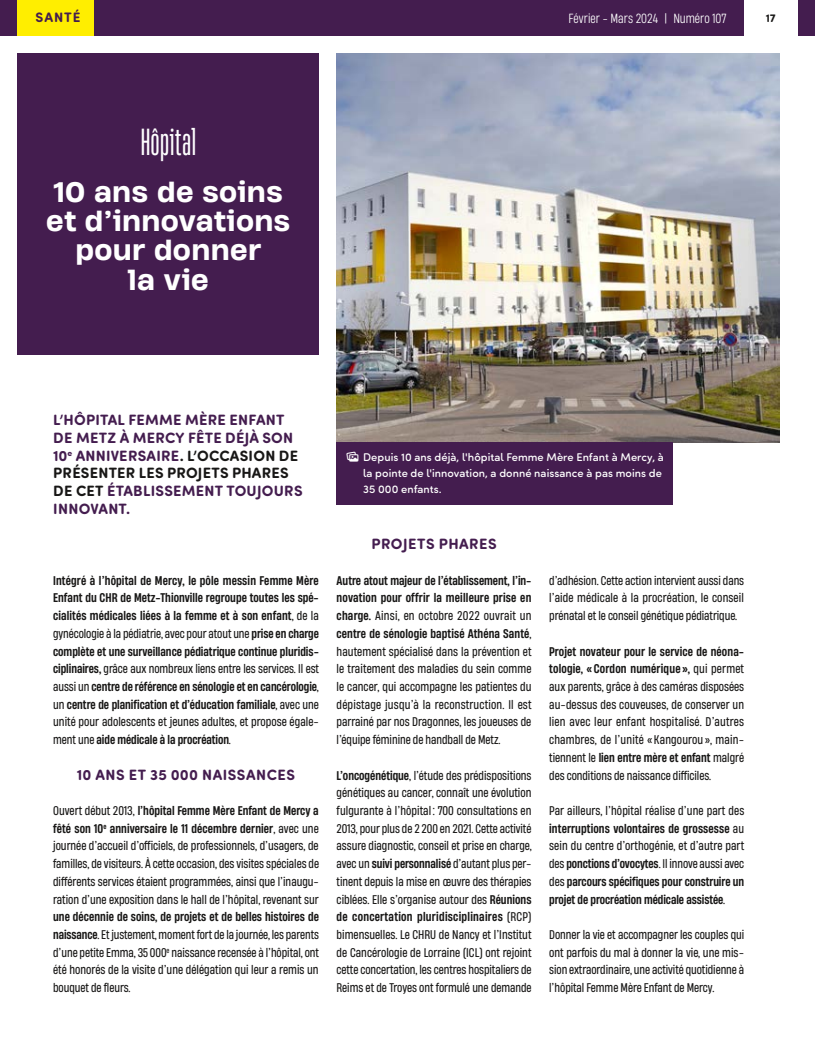
<style>
.page{position:relative;width:815px;height:1063px;background:#fff}
.page>*{position:absolute;margin:0;border:0;box-sizing:border-box;transform-origin:0 0}
.Surtitres_Articles{font:35.38px "Heading Now 24";letter-spacing:.02em;color:#fff}
.Titre_Heading_7_5_mm{font:500 26.62px/29.2px "Heading Now 75";letter-spacing:.01em;color:#fff;text-align:center}
.Chapo{font:700 15px/17.8px "Sofia Pro Soft";letter-spacing:.015em;color:#441d4f}
.Gabarit_-_Entête_2{font:700 13.75px "Sofia Pro Soft";letter-spacing:.065em;color:#441d4f}
.t1{font:12.5px "Heading Now 53";color:#fff}
.Texte_courant_-_Heading{font:11.88px/17.8px "Heading Now 54";letter-spacing:-.005em;color:#181716;text-align:justify}
.Texte_courant_-_Heading-2{font:500 11.88px/17.8px "Heading Now 55";letter-spacing:-.005em;color:#181716;text-align:justify}
.t2{font:500 11.25px/16px "Sofia Pro Soft";letter-spacing:.005em;color:#fff}
.t3{font:700 11.25px "Sofia Pro Soft";color:#181716}
.s1{color:#181716}
.s2{font-family:"Heading Now 54";font-weight:400}
.s3{font-family:"Heading Now 55";font-weight:500}
.s4{font-family:"SF Pro Text";font-size:11.88px}
</style>
<div class="page">
<div style="left:1px;top:0;width:814px;height:35px;background:#441d4f"></div>
<div style="left:744px;top:0;width:53px;height:35px;background:#fff"></div>
<div style="left:18px;top:0;width:76px;height:35px;background:#fe0"></div>
<div style="left:18px;top:53px;width:301px;height:301px;background:#441d4f"></div>
<img style="left:337px;top:53px;width:443px;height:390px">
<div style="left:337px;top:443px;width:336px;height:62px;background:#441d4f"></div>
<p class="Gabarit_-_Entête_2" style="left:36px;top:7px;width:46px">SANTÉ</p>
<p class="t1" style="left:569px;top:10px;width:159px">Février - Mars 2024 | Numéro 107</p>
<p class="t3" style="left:766px;top:10px;width:12px">17</p>
<p class="Surtitres_Articles" style="left:141px;top:118px;width:57px">Hôpital</p>
<p class="Titre_Heading_7_5_mm" style="left:46px;top:176px;width:246px">10 ans de soins et d’innovations pour donner<br>la vie</p>
<p class="Chapo" style="left:53px;top:410px;width:251px">L’HÔPITAL FEMME MÈRE ENFANT<br>DE METZ À MERCY FÊTE DÉJÀ SON<br>10<sup>e</sup> ANNIVERSAIRE<span class="s1">. L’OCCASION DE<br>PRÉSENTER LES PROJETS PHARES<br>DE CET</span> ÉTABLISSEMENT TOUJOURS<br>INNOVANT.</p>
<p class="Texte_courant_-_Heading-2" style="left:53px;top:571px;width:267px">Intégré à l’hôpital de Mercy, le pôle messin Femme Mère Enfant du CHR de Metz-Thionville regroupe toutes les spé&shy;cialités médicales liées à la femme et à son enfant<span class="s2">, de la gynécologie à la pédiatrie, avec pour atout une</span> prise en charge complète et une surveillance pédiatrique continue pluridis&shy;ciplinaires, <span class="s2">grâce aux nombreux liens entre les services. Il est aussi un</span> centre de référence en sénologie et en cancérologie<span class="s2">, un</span> centre de planification et d’éducation familiale<span class="s2">, avec une unité pour adolescents et jeunes adultes, et propose égale&shy;ment une</span> aide médicale à la procréation<span class="s2">.</span></p>
<h2 class="Chapo" style="left:77px;top:765px;width:220px">10 ANS ET 35 000 NAISSANCES</h2>
<p class="Texte_courant_-_Heading" style="left:53px;top:801px;width:267px">Ouvert début 2013, <span class="s3">l’hôpital Femme Mère Enfant de Mercy a fêté son 10</span><sup>e</sup> <span class="s3">anniversaire le 11 décembre dernier</span>, avec une journée d’accueil d’officiels, de professionnels, d’usagers, de familles, de visiteurs. À cette occasion, des visites spéciales de différents services étaient programmées, ainsi que l’inaugu&shy;ration d’une exposition dans le hall de l’hôpital, revenant sur <span class="s3">une décennie de soins, de projets et de belles histoires de naissance</span>. Et justement, moment fort de la journée, les parents d’une petite Emma, 35 000<sup>e</sup> naissance recensée à l’hôpital, ont été honorés de la visite d’une délégation qui leur a remis un bouquet de fleurs.</p>
<p class="t2" style="left:363px;top:449px;width:302px;text-indent:-18px"><span class="s4">㍵</span> Depuis 10 ans déjà, l'hôpital Femme Mère Enfant à Mercy, à la pointe de l'innovation, a donné naissance à pas moins de<br>35 000 enfants.</p>
<h2 class="Chapo" style="left:371px;top:534px;width:127px">PROJETS PHARES</h2>
<p class="Texte_courant_-_Heading" style="left:337px;top:571px;width:196px"><span class="s3">Autre atout majeur de l’établissement, l’in&shy;novation pour offrir la meilleure prise en charge.</span> Ainsi, en octobre 2022 ouvrait un <span class="s3">centre de sénologie baptisé Athéna Santé</span>, hautement spécialisé dans la prévention et le traitement des maladies du sein comme le cancer, qui accompagne les patientes du dépistage jusqu’à la reconstruction. Il est parrainé par nos Dragonnes, les joueuses de l’équipe féminine de handball de Metz.</p>
<p class="Texte_courant_-_Heading" style="left:337px;top:766px;width:197px"><span class="s3">L’oncogénétique</span>, l’étude des prédispositions génétiques au cancer, connaît une évolution fulgurante à l’hôpital : 700 consultations en 2013, pour plus de 2 200 en 2021. Cette activité assure diagnostic, conseil et prise en charge, avec un <span class="s3">suivi personnalisé</span> d’autant plus per&shy;tinent depuis la mise en œuvre des thérapies ciblées. Elle s’organise autour des <span class="s3">Réunions de concertation pluridisciplinaires</span> (RCP) bimensuelles. Le CHRU de Nancy et l’Institut de Cancérologie de Lorraine (ICL) ont rejoint cette concertation, les centres hospitaliers de Reims et de Troyes ont formulé une demande</p>
<p class="Texte_courant_-_Heading" style="left:549px;top:571px;width:196px">d’adhésion. Cette action intervient aussi dans l’aide médicale à la procréation, le conseil prénatal et le conseil génétique pédiatrique.</p>
<p class="Texte_courant_-_Heading" style="left:549px;top:642px;width:196px"><span class="s3">Projet novateur pour le service de néona&shy;tologie, « Cordon numérique »,</span> qui permet aux parents, grâce à des caméras disposées au-dessus des couveuses, de conserver un lien avec leur enfant hospitalisé. D’autres chambres, de l’unité « Kangourou », main&shy;tiennent le <span class="s3">lien entre mère et enfant</span> malgré des conditions de naissance difficiles.</p>
<p class="Texte_courant_-_Heading-2" style="left:549px;top:801px;width:197px"><span class="s2">Par ailleurs, l’hôpital réalise d’une part des </span>interruptions volontaires de grossesse <span class="s2">au sein du centre d’orthogénie, et d’autre part des</span> ponctions d’ovocytes<span class="s2">. Il innove aussi avec des</span> parcours spécifiques pour construire un projet de procréation médicale assistée<span class="s2">.</span></p>
<p class="Texte_courant_-_Heading" style="left:549px;top:925px;width:197px">Donner la vie et accompagner les couples qui ont parfois du mal à donner la vie, une mis&shy;sion extraordinaire, une activité quotidienne à l’hôpital Femme Mère Enfant de Mercy.</p>
</div>
